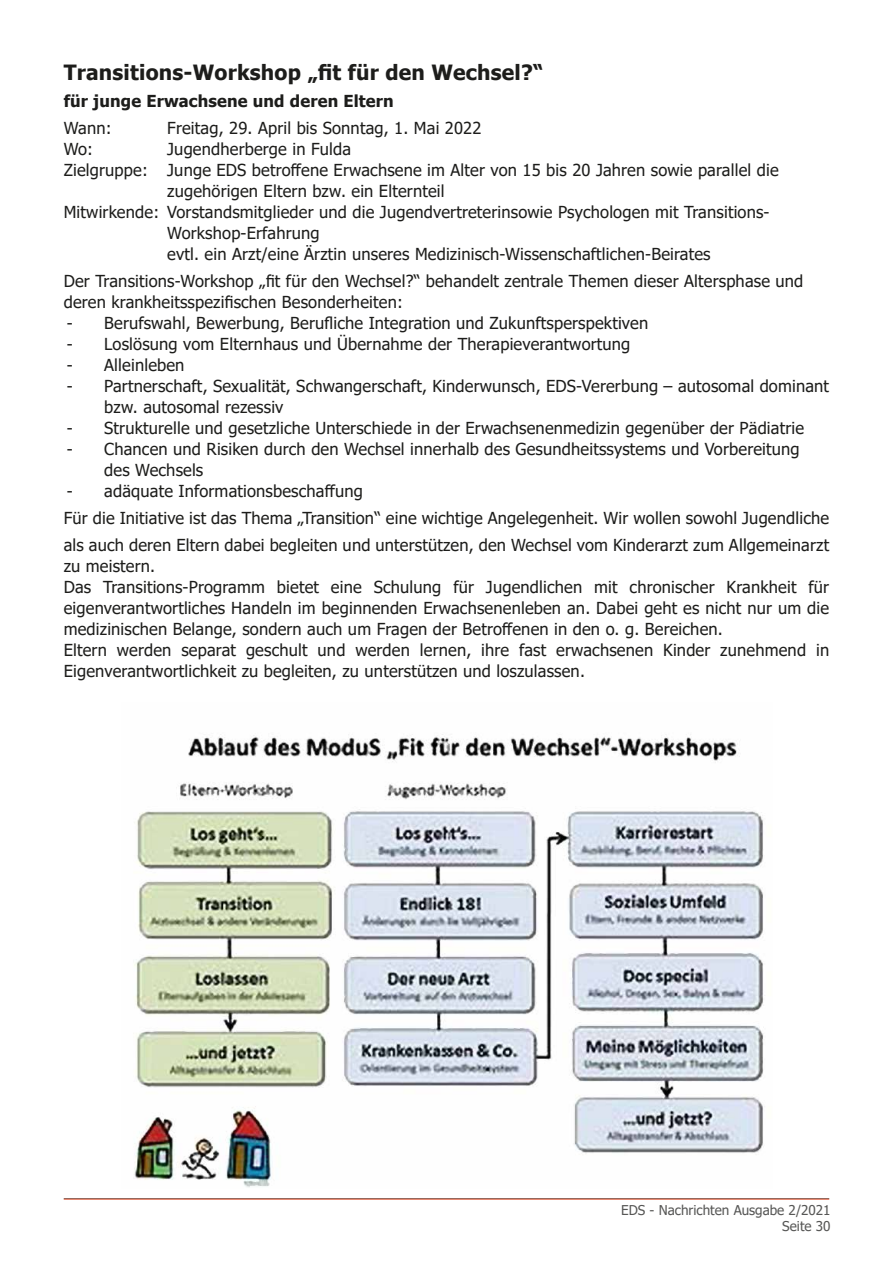
<style>
.page{position:relative;width:893px;height:1263px;background:#fff}
.page>*{position:absolute;margin:0;border:0;box-sizing:border-box;transform-origin:0 0}
.t1{font:700 21px "Tahoma";letter-spacing:.01em;color:#1d1d1b}
.t2{font:16.5px/21px "Tahoma";letter-spacing:.01em;color:#1d1d1b}
.t3{font:700 16.5px "Tahoma";letter-spacing:.01em;color:#1d1d1b}
.t4{font:13.5px/16.2px "Tahoma";color:#575756;text-align:right}
</style>
<div class="page">
<hr style="left:64px;top:1198px;width:765px;height:2px;background:#ed7153">
<img style="left:134px;top:734px;width:630px;height:453px">
<p class="t1" style="left:64px;top:57px;width:481px">Transitions-Workshop „fit für den Wechsel?“</p>
<p class="t3" style="left:64px;top:89px;width:331px">für junge Erwachsene und deren Eltern</p>
<p class="t2" style="left:64px;top:118px;width:49px">Wann:</p>
<p class="t2" style="left:167px;top:118px;width:316px">Freitag, 29. April bis Sonntag, 1. Mai 2022</p>
<p class="t2" style="left:64px;top:139px;width:31px">Wo:</p>
<p class="t2" style="left:167px;top:139px;width:185px">Jugendherberge in Fulda</p>
<p class="t2" style="left:64px;top:160px;width:716px">Zielgruppe: Junge EDS betroffene Erwachsene im Alter von 15 bis 20 Jahren sowie parallel die</p>
<p class="t2" style="left:167px;top:181px;width:279px">zugehörigen Eltern bzw. ein Elternteil</p>
<p class="t2" style="left:64px;top:202px;width:707px">Mitwirkende: Vorstandsmitglieder und die Jugendvertreterinsowie Psychologen mit Transitions-</p>
<p class="t2" style="left:167px;top:223px;width:154px">Workshop-Erfahrung</p>
<p class="t2" style="left:167px;top:244px;width:545px">evtl. ein Arzt/eine Ärztin unseres Medizinisch-Wissenschaftlichen-Beirates</p>
<p class="t2" style="left:64px;top:271px;width:741px">Der Transitions-Workshop „fit für den Wechsel?“ behandelt zentrale Themen dieser Altersphase und deren krankheitsspezifischen Besonderheiten:</p>
<p class="t2" style="left:67px;top:313px;width:583px">- Berufswahl, Bewerbung, Berufliche Integration und Zukunftsperspektiven</p>
<p class="t2" style="left:67px;top:334px;width:565px">- Loslösung vom Elternhaus und Übernahme der Therapieverantwortung</p>
<p class="t2" style="left:67px;top:355px;width:119px">- Alleinleben</p>
<p class="t2" style="left:104px;top:376px;width:726px;text-indent:-38px">- Partnerschaft, Sexualität, Schwangerschaft, Kinderwunsch, EDS-Vererbung – autosomal dominant bzw. autosomal rezessiv</p>
<p class="t2" style="left:67px;top:418px;width:739px">- Strukturelle und gesetzliche Unterschiede in der Erwachsenenmedizin gegenüber der Pädiatrie</p>
<p class="t2" style="left:104px;top:439px;width:697px;text-indent:-38px">- Chancen und Risiken durch den Wechsel innerhalb des Gesundheitssystems und Vorbereitung des Wechsels</p>
<p class="t2" style="left:64px;top:478px;width:767px;line-height:27px">- adäquate Informationsbeschaffung<br>Für die Initiative ist das Thema „Transition“ eine wichtige Angelegenheit. Wir wollen sowohl Jugendliche als auch deren Eltern dabei begleiten und unterstützen, den Wechsel vom Kinderarzt zum Allgemeinarzt</p>
<p class="t2" style="left:64px;top:556px;width:767px">zu meistern.<br>Das Transitions-Programm bietet eine Schulung für Jugendlichen mit chronischer Krankheit für eigenverantwortliches Handeln im beginnenden Erwachsenenleben an. Dabei geht es nicht nur um die medizinischen Belange, sondern auch um Fragen der Betroffenen in den o. g. Bereichen.<br>Eltern werden separat geschult und werden lernen, ihre fast erwachsenen Kinder zunehmend in Eigenverantwortlichkeit zu begleiten, zu unterstützen und loszulassen.</p>
<p class="t4" style="left:621px;top:1202px;width:211px">EDS - Nachrichten Ausgabe 2/2021<br>Seite 30</p>
</div>
